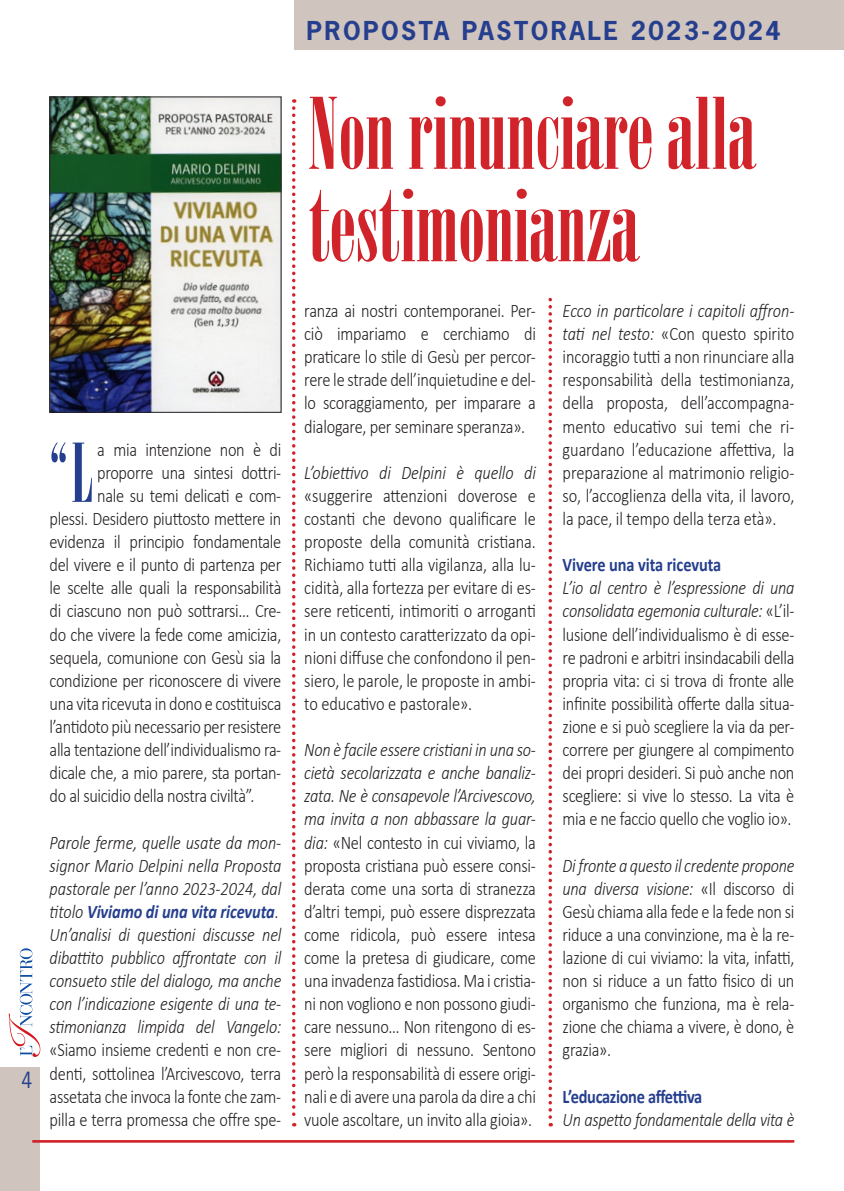
<style>
.page{position:relative;width:844px;height:1191px;background:#fff}
.page>*{position:absolute;margin:0;border:0;box-sizing:border-box;transform-origin:0 0}
.t1{font:98px/92.4px "Onyx MT Std";color:#d1232a}
.t2{font:80.67px "Onyx MT Std";color:#253f8e;scale:.85 1}
.t3{font:700 24.5px "News Gothic Std";letter-spacing:.1em;color:#253f8e}
.t4{font:21px "News Gothic Std";color:#253f8e;scale:.9 1}
.t5{font:300 19.25px/23.1px "Calibri";letter-spacing:-.02em;color:#231f20;text-align:justify;scale:.85 1}
.t6{font:italic 300 19.25px/23.1px "Calibri";letter-spacing:-.015em;color:#231f20;scale:.85 1}
.t7{font:700 19.25px "Calibri";letter-spacing:-.015em;color:#253f8e;scale:.85 1}
.s1{font-weight:700;color:#253f8e}
.s2{font-style:normal}
.s3{font-style:italic}
</style>
<div class="page">
<svg style="left:9px;top:948px;width:31px;height:109px"></svg>
<svg style="left:292px;top:99px;width:3px;height:1027px"></svg>
<div style="left:0;top:1067px;width:40px;height:124px;background:#cfc4be"></div>
<div style="left:294px;top:0;width:549px;height:50px;background:#cfc4be"></div>
<svg style="left:548px;top:297px;width:4px;height:829px"></svg>
<img style="left:52px;top:99px;width:227px;height:311px">
<div style="left:50px;top:97px;width:231px;height:315px;border:1px solid #231f20"></div>
<hr style="left:32px;top:1140px;width:762px;height:2px;background:#d1232a">
<p class="t4" style="left:21px;top:1067px;width:14px">4</p>
<h2 class="t2" style="left:50px;top:427px;width:52px">“L</h2>
<p class="t5" style="left:97px;top:437px;width:218px">a mia intenzione non è di</p>
<p class="t5" style="left:97px;top:460px;width:218px">proporre una sintesi dottri-</p>
<p class="t5" style="left:97px;top:483px;width:218px">nale su temi delicati e com-</p>
<p class="t5" style="left:50px;top:506px;width:274px">plessi. Desidero piuttosto mettere in</p>
<p class="t5" style="left:50px;top:529px;width:274px">evidenza il principio fondamentale</p>
<p class="t5" style="left:50px;top:552px;width:274px">del vivere e il punto di partenza per</p>
<p class="t5" style="left:50px;top:575px;width:274px">le scelte alle quali la responsabilità</p>
<p class="t5" style="left:50px;top:598px;width:274px">di ciascuno non può sottrarsi… Cre-</p>
<p class="t5" style="left:50px;top:621px;width:274px">do che vivere la fede come amicizia,</p>
<p class="t5" style="left:50px;top:645px;width:274px">sequela, comunione con Gesù sia la</p>
<p class="t5" style="left:50px;top:668px;width:274px">condizione per riconoscere di vivere</p>
<p class="t5" style="left:50px;top:691px;width:274px">una vita ricevuta in dono e costituisca</p>
<p class="t5" style="left:50px;top:714px;width:274px">l’antidoto più necessario per resistere</p>
<p class="t5" style="left:50px;top:737px;width:274px">alla tentazione dell’individualismo ra-</p>
<p class="t5" style="left:50px;top:760px;width:274px">dicale che, a mio parere, sta portan-</p>
<p class="t5" style="left:50px;top:783px;width:242px">do al suicidio della nostra civiltà”.</p>
<p class="t6" style="left:50px;top:830px;width:274px">Parole ferme, quelle usate da mon&shy;signor Mario Delpini nella Proposta pastorale per l’anno 2023-2024, dal titolo <span class="s1">Viviamo di una vita ricevuta</span><span class="s2">.<br></span>Un’analisi di questioni discusse nel dibattito pubblico affrontate con il consueto stile del dialogo, ma anche con l’indicazione esigente di una te&shy;stimonianza limpida del Vangelo:</p>
<p class="t5" style="left:50px;top:1037px;width:274px">«Siamo insieme credenti e non cre&shy;denti, sottolinea l’Arcivescovo, terra assetata che invoca la fonte che zam&shy;pilla e terra promessa che offre spe-</p>
<p class="t3" style="left:306px;top:14px;width:475px">PROPOSTA PASTORALE 2023-2024</p>
<h1 class="t1" style="left:307px;top:91px;width:449px">Non rinunciare alla testimonianza</h1>
<p class="t5" style="left:304px;top:298px;width:274px">ranza ai nostri contemporanei. Per&shy;ciò impariamo e cerchiamo di praticare lo stile di Gesù per percor&shy;rere le strade dell’inquietudine e del&shy;lo scoraggiamento, per imparare a dialogare, per seminare speranza».</p>
<p class="t6" style="left:304px;top:460px;width:274px">L’obiettivo di Delpini è quello di</p>
<p class="t5" style="left:304px;top:483px;width:274px">«suggerire attenzioni doverose e costanti che devono qualificare le proposte della comunità cristiana.<br>Richiamo tutti alla vigilanza, alla lu&shy;cidità, alla fortezza per evitare di es&shy;sere reticenti, intimoriti o arroganti in un contesto caratterizzato da opi&shy;nioni diffuse che confondono il pen&shy;siero, le parole, le proposte in ambi&shy;to educativo e pastorale».</p>
<p class="t5" style="left:304px;top:737px;width:274px"><span class="s3">Non è facile essere cristiani in una so&shy;cietà secolarizzata e anche banaliz&shy;zata. Ne è consapevole l’Arcivescovo, ma invita a non abbassare la guar&shy;dia:</span> «Nel contesto in cui viviamo, la proposta cristiana può essere consi&shy;derata come una sorta di stranezza d’altri tempi, può essere disprezzata come ridicola, può essere intesa come la pretesa di giudicare, come una invadenza fastidiosa. Ma i cristia&shy;ni non vogliono e non possono giudi&shy;care nessuno… Non ritengono di es&shy;sere migliori di nessuno. Sentono però la responsabilità di essere origi&shy;nali e di avere una parola da dire a chi vuole ascoltare, un invito alla gioia».</p>
<p class="t5" style="left:562px;top:298px;width:274px"><span class="s3">Ecco in particolare i capitoli affron&shy;tati nel testo:</span> «Con questo spirito incoraggio tutti a non rinunciare alla responsabilità della testimonianza, della proposta, dell’accompagna&shy;mento educativo sui temi che ri&shy;guardano l’educazione affettiva, la preparazione al matrimonio religio&shy;so, l’accoglienza della vita, il lavoro, la pace, il tempo della terza età».</p>
<p class="t7" style="left:562px;top:552px;width:188px">Vivere una vita ricevuta</p>
<p class="t5" style="left:562px;top:575px;width:274px"><span class="s3">L’io al centro è l’espressione di una consolidata egemonia culturale:</span> «L’il&shy;lusione dell’individualismo è di esse&shy;re padroni e arbitri insindacabili della propria vita: ci si trova di fronte alle infinite possibilità offerte dalla situa&shy;zione e si può scegliere la via da per&shy;correre per giungere al compimento dei propri desideri. Si può anche non scegliere: si vive lo stesso. La vita è mia e ne faccio quello che voglio io».</p>
<p class="t5" style="left:562px;top:852px;width:274px"><span class="s3">Di fronte a questo il credente propone una diversa visione:</span> «Il discorso di Gesù chiama alla fede e la fede non si riduce a una convinzione, ma è la re&shy;lazione di cui viviamo: la vita, infatti, non si riduce a un fatto fisico di un organismo che funziona, ma è rela&shy;zione che chiama a vivere, è dono, è grazia».</p>
<p class="t7" style="left:562px;top:1084px;width:166px">L’educazione affettiva</p>
<p class="t6" style="left:562px;top:1107px;width:274px">Un aspetto fondamentale della vita è</p>
</div>
